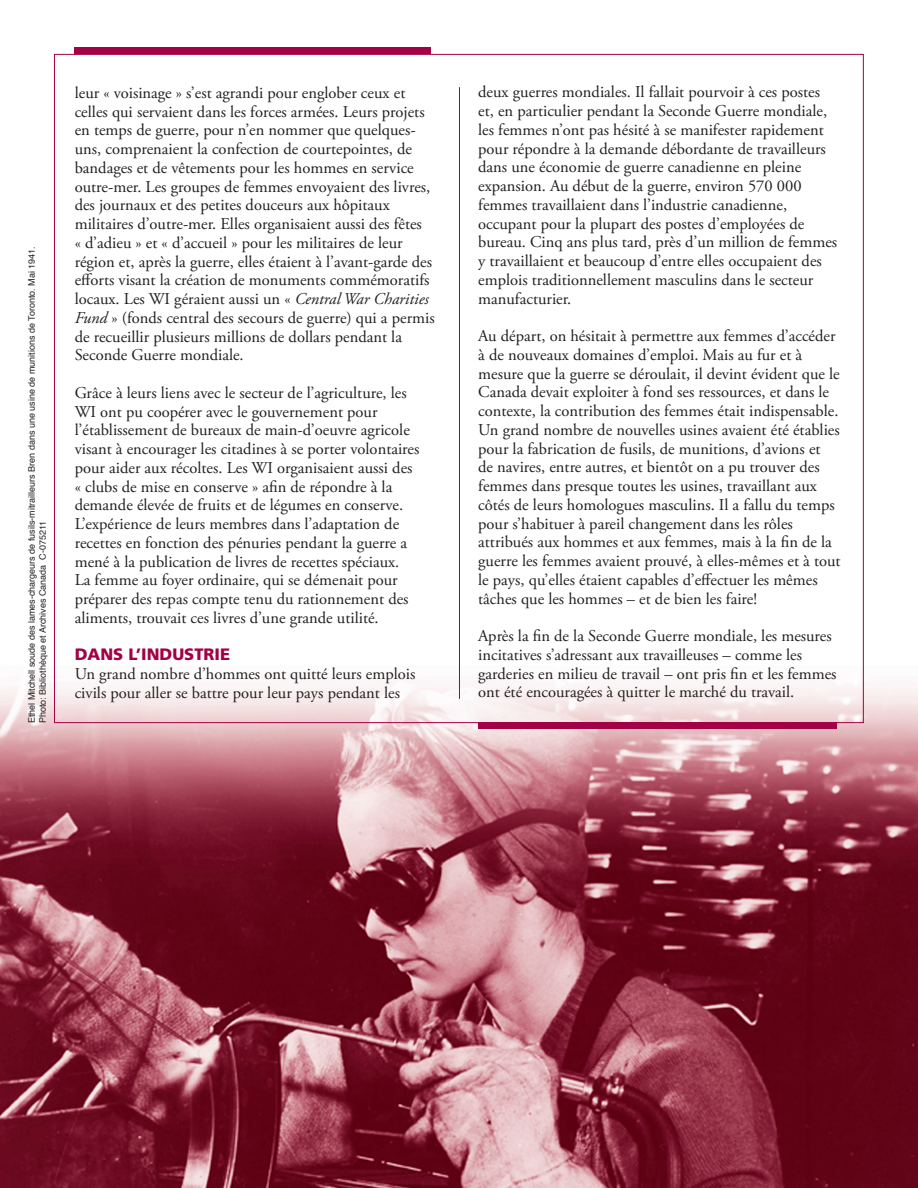
<style>
.page{position:relative;width:918px;height:1188px;background:#fff}
.page>*{position:absolute;margin:0;border:0;box-sizing:border-box;transform-origin:0 0}
.t1{font:16.5px/18.8px "Adobe Garamond Pro";color:#231f20}
.t2{font:900 16.5px "Frutiger";color:#a30146}
.t3{font:9px "Helvetica";color:#231f20}
.s1{font-style:italic}
</style>
<div class="page">
<img style="left:0;top:47px;width:918px;height:1141px">
<div style="left:74px;top:48px;width:356px;height:6px;background:#a30146"></div>
<div style="left:478px;top:722px;width:359px;height:6px;background:#a30146"></div>
<hr style="left:459px;top:87px;width:1px;height:612px;background:#a30146">
<p class="t3" style="left:25px;top:723px;width:479px;rotate:-90deg">Ethel Mitchell soude des lames-chargeurs de fusils-mitrailleurs Bren dans une usine de munitions de Toronto. Mai 1941.</p>
<p class="t3" style="left:36px;top:723px;width:204px;rotate:-90deg">Photo: Bibliothèque et Archives Canada C-075211</p>
<p class="t1" style="left:75px;top:84px;width:357px">leur « voisinage » s’est agrandi pour englober ceux et celles qui servaient dans les forces armées. Leurs projets en temps de guerre, pour n’en nommer que quelques&shy;uns, comprenaient la confection de courtepointes, de bandages et de vêtements pour les hommes en service outre-mer. Les groupes de femmes envoyaient des livres, des journaux et des petites douceurs aux hôpitaux militaires d’outre-mer. Elles organisaient aussi des fêtes</p>
<p class="t1" style="left:75px;top:234px;width:329px">« d’adieu » et « d’accueil » pour les militaires de leur</p>
<p class="t1" style="left:75px;top:253px;width:361px">région et, après la guerre, elles étaient à l’avant-garde des efforts visant la création de monuments commémoratifs locaux. Les WI géraient aussi un « <span class="s1">Central War Charities Fund</span> » (fonds central des secours de guerre) qui a permis de recueillir plusieurs millions de dollars pendant la Seconde Guerre mondiale.</p>
<p class="t1" style="left:75px;top:384px;width:334px">Grâce à leurs liens avec le secteur de l’agriculture, les</p>
<p class="t1" style="left:75px;top:403px;width:346px">WI ont pu coopérer avec le gouvernement pour l’établissement de bureaux de main-d’oeuvre agricole visant à encourager les citadines à se porter volontaires pour aider aux récoltes. Les WI organisaient aussi des « clubs de mise en conserve » afin de répondre à la demande élevée de fruits et de légumes en conserve.<br>L’expérience de leurs membres dans l’adaptation de recettes en fonction des pénuries pendant la guerre a mené à la publication de livres de recettes spéciaux.</p>
<p class="t1" style="left:75px;top:571px;width:335px">La femme au foyer ordinaire, qui se démenait pour préparer des repas compte tenu du rationnement des aliments, trouvait ces livres d’une grande utilité.</p>
<p class="t2" style="left:75px;top:645px;width:157px">DANS L’INDUSTRIE</p>
<p class="t1" style="left:75px;top:665px;width:342px">Un grand nombre d’hommes ont quitté leurs emplois civils pour aller se battre pour leur pays pendant les</p>
<p class="t1" style="left:478px;top:83px;width:360px">deux guerres mondiales. Il fallait pourvoir à ces postes et, en particulier pendant la Seconde Guerre mondiale, les femmes n’ont pas hésité à se manifester rapidement pour répondre à la demande débordante de travailleurs dans une économie de guerre canadienne en pleine expansion. Au début de la guerre, environ 570 000 femmes travaillaient dans l’industrie canadienne, occupant pour la plupart des postes d’employées de bureau. Cinq ans plus tard, près d’un million de femmes y travaillaient et beaucoup d’entre elles occupaient des emplois traditionnellement masculins dans le secteur manufacturier.</p>
<p class="t1" style="left:478px;top:327px;width:363px">Au départ, on hésitait à permettre aux femmes d’accéder à de nouveaux domaines d’emploi. Mais au fur et à mesure que la guerre se déroulait, il devint évident que le Canada devait exploiter à fond ses ressources, et dans le contexte, la contribution des femmes était indispensable.<br>Un grand nombre de nouvelles usines avaient été établies pour la fabrication de fusils, de munitions, d’avions et<br>de navires, entre autres, et bientôt on a pu trouver des femmes dans presque toutes les usines, travaillant aux côtés de leurs homologues masculins. Il a fallu du temps pour s’habituer à pareil changement dans les rôles</p>
<p class="t1" style="left:478px;top:533px;width:364px">attribués aux hommes et aux femmes, mais à la fin de la guerre les femmes avaient prouvé, à elles-mêmes et à tout le pays, qu’elles étaient capables d’effectuer les mêmes tâches que les hommes – et de bien les faire!</p>
<p class="t1" style="left:478px;top:627px;width:360px">Après la fin de la Seconde Guerre mondiale, les mesures incitatives s’adressant aux travailleuses – comme les garderies en milieu de travail – ont pris fin et les femmes ont été encouragées à quitter le marché du travail.</p>
</div>
